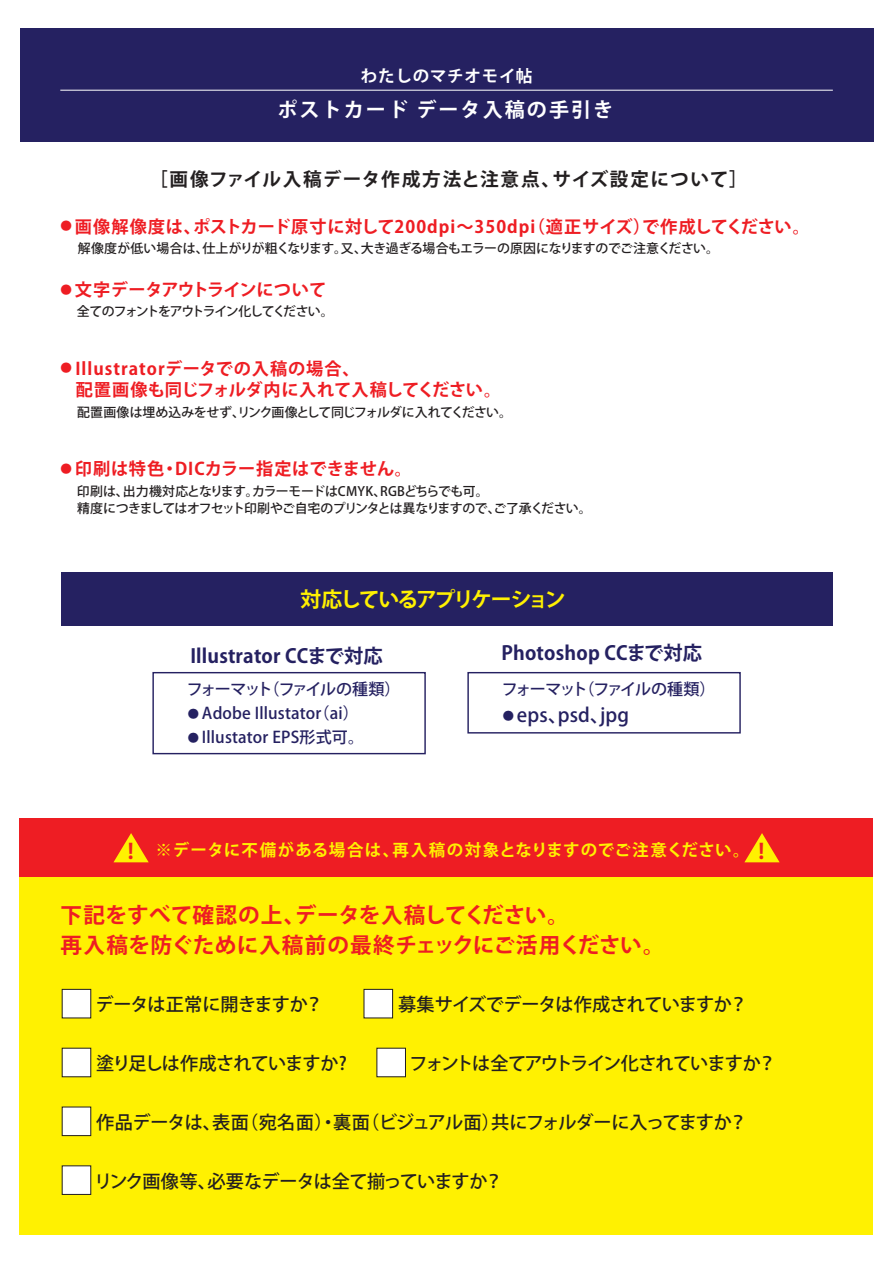
<style>
.page{position:relative;width:893px;height:1263px;background:#fff}
.page>*{position:absolute;margin:0;border:0;box-sizing:border-box;transform-origin:0 0}
.t1{font:700 21.6px/29.8px "Koz Go Pro";letter-spacing:.02em;color:#ee1d23}
.t2{font:700 21.15px "Koz Go Pro";color:#ee1d23}
.t3{font:700 20.85px "Koz Go Pro";letter-spacing:-.11em;color:#fff101}
.t4{font:700 20.1px "Koz Go Pro";letter-spacing:.1em;color:#fff}
.t5{font:700 19.2px "Koz Go Pro";letter-spacing:.01em;color:#252161}
.t6{font:500 19.2px "Koz Go Pro";letter-spacing:.01em;color:#252161}
.t7{font:700 18.6px "Koz Go Pro";letter-spacing:.065em;color:#231f20}
.t8{font:500 18.15px "Koz Go Pro";letter-spacing:-.05em;color:#231f20}
.t9{font:500 18.15px "Koz Go Pro";letter-spacing:-.07em;color:#231f20}
.t10{font:500 18.15px "Koz Go Pro";letter-spacing:-.01em;color:#231f20}
.t11{font:700 17.25px/21.5px "Koz Go Pro";letter-spacing:.03em;color:#ee1d23}
.t12{font:700 17.25px "Koz Go Pro";letter-spacing:-.01em;color:#ee1d23}
.t13{font:700 16.5px "Koz Go Pro";letter-spacing:.05em;color:#fff101}
.t14{font:700 16.5px "Koz Go Pro";letter-spacing:.05em;color:#fff}
.t15{font:500 16.05px "Koz Go Pro";letter-spacing:.01em;color:#252161}
.t16{font:500 16.05px "Koz Go Pro";letter-spacing:-.11em;color:#252161}
.t17{font:500 12.9px/17.2px "Koz Go Pro";letter-spacing:-.05em;color:#231f20}
.t18{font:500 12.9px "Koz Go Pro";letter-spacing:-.03em;color:#231f20}
.t19{font:500 12.9px "Koz Go Pro";letter-spacing:-.105em;color:#231f20}
.s1{font-size:11.4px}
.s2{font-size:11.25px}
</style>
<div class="page">
<div style="left:20px;top:872px;width:853px;height:363px;background:#fff101"></div>
<div style="left:20px;top:818px;width:853px;height:59px;background:#ee1d23"></div>
<div style="left:20px;top:28px;width:853px;height:114px;background:#252161"></div>
<hr style="left:60px;top:90px;width:772px;height:1px;background:#fff">
<div style="left:62px;top:572px;width:771px;height:54px;background:#252161"></div>
<div style="left:152px;top:672px;width:274px;height:82px;border:1px solid #252161"></div>
<div style="left:467px;top:672px;width:273px;height:62px;border:1px solid #252161"></div>
<div style="left:62px;top:989px;width:29px;height:29px;background:#fff;border:1px solid #231f20"></div>
<div style="left:363px;top:989px;width:30px;height:29px;background:#fff;border:1px solid #231f20"></div>
<div style="left:62px;top:1048px;width:29px;height:29px;background:#fff"></div>
<div style="left:376px;top:1048px;width:30px;height:29px;background:#fff"></div>
<div style="left:62px;top:1107px;width:29px;height:29px;background:#fff;border:1px solid #231f20"></div>
<div style="left:62px;top:1165px;width:29px;height:30px;background:#fff;border:1px solid #231f20"></div>
<svg style="left:113px;top:833px;width:36px;height:29px"></svg>
<svg style="left:744px;top:833px;width:35px;height:29px"></svg>
<p class="t14" style="left:361px;top:66px;width:173px">わたしのマチオモイ帖</p>
<p class="t4" style="left:277px;top:97px;width:337px">ポストカード データ入稿の手引き</p>
<p class="t7" style="left:149px;top:167px;width:600px">［画像ファイル入稿データ作成方法と注意点、サイズ設定について］</p>
<p class="t11" style="left:61px;top:217px;width:750px"><span class="s1">●</span> 画像解像度は、ポストカード原寸に対して200dpi～350dp（i 適正サイズ）で作成してください。</p>
<p class="t18" style="left:78px;top:240px;width:642px">解像度が低い場合は、仕上がりが粗くなります。又、大き過ぎる場合もエラーの原因になりますのでご注意ください。</p>
<p class="t12" style="left:61px;top:278px;width:267px"><span class="s1">●</span> 文字データアウトラインについて</p>
<p class="t19" style="left:77px;top:303px;width:258px">全てのフォントをアウトライン化してください。</p>
<p class="t11" style="left:76px;top:359px;width:427px;text-indent:-15px"><span class="s1">●</span> Illustratorデータでの入稿の場合、<br>配置画像も同じフォルダ内に入れて入稿してください。</p>
<p class="t17" style="left:77px;top:404px;width:436px">配置画像は埋め込みをせず、リンク画像として同じフォルダに入れてください。</p>
<p class="t11" style="left:61px;top:459px;width:353px"><span class="s1">●</span> 印刷は特色・DICカラー指定はできません。</p>
<p class="t17" style="left:77px;top:483px;width:516px;text-indent:-17px">　 印刷は、出力機対応となります。カラーモードはCMYK、RGBどちらでも可。<br>精度につきましてはオフセット印刷やご自宅のプリンタとは異なりますので、ご了承ください。</p>
<p class="t3" style="left:300px;top:586px;width:266px">対応しているアプリケーション</p>
<p class="t5" style="left:190px;top:643px;width:194px">Illustrator CCまで対応</p>
<p class="t5" style="left:501px;top:641px;width:202px">Photoshop CCまで対応</p>
<p class="t16" style="left:187px;top:679px;width:215px">フォーマット（ファイルの種類）</p>
<p class="t15" style="left:188px;top:703px;width:172px"><span class="s2">●</span> Adobe Illustato（r ai）</p>
<p class="t15" style="left:188px;top:727px;width:178px"><span class="s2">●</span> Illustator EPS形式可。</p>
<p class="t16" style="left:502px;top:679px;width:215px">フォーマット（ファイルの種類）</p>
<p class="t6" style="left:503px;top:702px;width:128px"><span class="s2">●</span> eps、psd、jpg</p>
<p class="t13" style="left:155px;top:839px;width:595px">※データに不備がある場合は、再入稿の対象となりますのでご注意ください。</p>
<p class="t2" style="left:128px;top:838px;width:7px">!</p>
<p class="t2" style="left:758px;top:838px;width:7px">!</p>
<p class="t1" style="left:61px;top:902px;width:605px">下記をすべて確認の上、データを入稿してください。<br>再入稿を防ぐために入稿前の最終チェックにご活用ください。</p>
<p class="t10" style="left:95px;top:993px;width:229px">データは正常に開きますか？</p>
<p class="t8" style="left:398px;top:993px;width:351px">募集サイズでデータは作成されていますか？</p>
<p class="t8" style="left:96px;top:1052px;width:252px">塗り足しは作成されていますか?</p>
<p class="t9" style="left:409px;top:1052px;width:368px">フォントは全てアウトライン化されていますか？</p>
<p class="t8" style="left:96px;top:1110px;width:652px">作品データは、表面（宛名面）・裏面（ビジュアル面）共にフォルダーに入ってますか？</p>
<p class="t8" style="left:94px;top:1169px;width:410px">リンク画像等、必要なデータは全て揃っていますか？</p>
</div>
